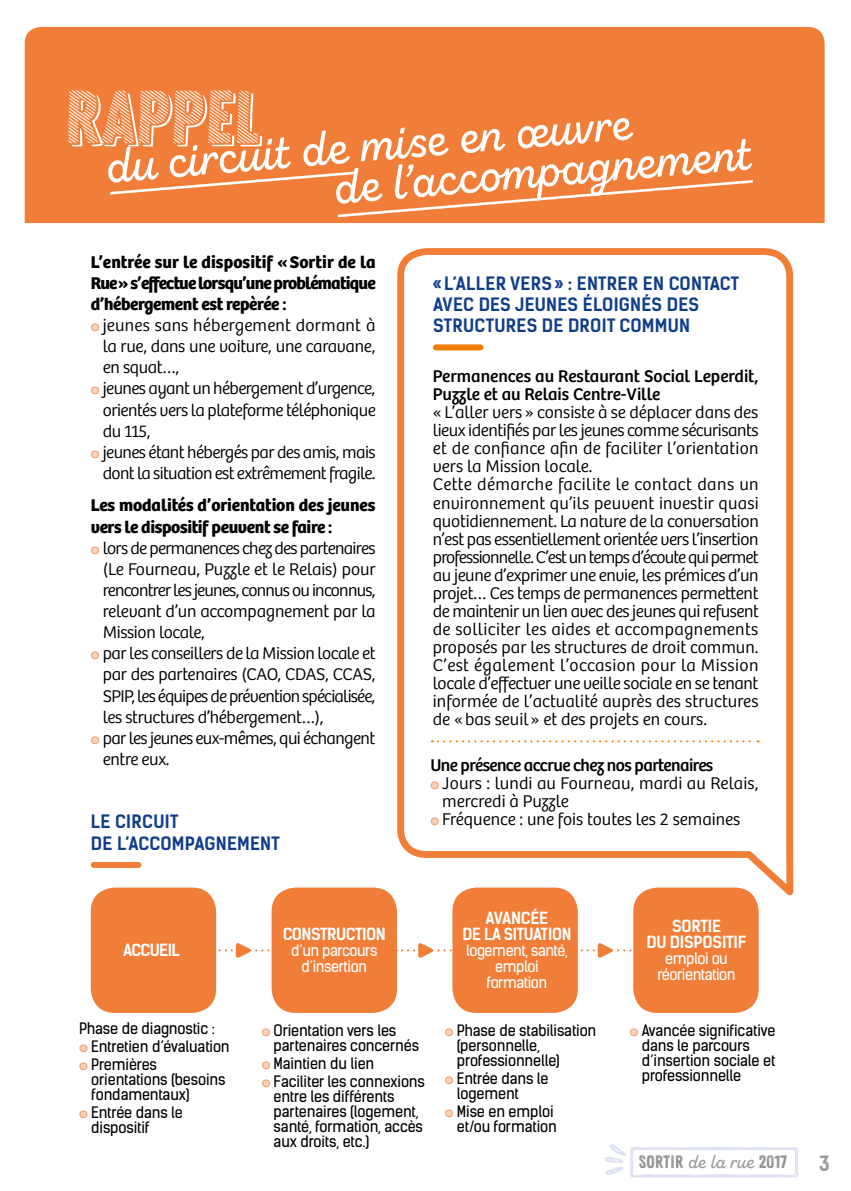
<style>
.page{position:relative;width:851px;height:1191px;background:#fff}
.page>*{position:absolute;margin:0;border:0;box-sizing:border-box;transform-origin:0 0}
.t1{font:75.6px "Zing Rust D1 Base Sh 1";color:#fff}
.t2{font:46.6px/40.6px "Zing Script Rust SB Demo Base";color:#fff}
.t3{font:20px "Kelson Sans Bold BG";color:#9c9c9d}
.t4{font:18px "Zing Script Rust SB Demo Base";color:#9c9c9d}
.t5{font:300 17.6px/18px "Bree";letter-spacing:-.02em;color:#000}
.t6{font:700 17.6px/21.2px "Kelson Sans";letter-spacing:.015em;color:#103d8a}
.t7{font:17.6px/18px "Bree";letter-spacing:-.015em;color:#000}
.t8{font:700 17.6px "Bree";letter-spacing:-.02em;color:#000}
.t9{font:300 17.6px "Bree";color:#000}
.t10{font:300 17.6px "Bree";letter-spacing:-.045em;color:#000}
.t11{font:700 17.6px "Bree";letter-spacing:-.04em;color:#000}
.t12{font:300 17.6px "Bree";letter-spacing:-.04em;color:#000}
.t13{font:300 17.6px "Bree";letter-spacing:.005em;color:#000}
.t14{font:700 17.6px "Bree";letter-spacing:.005em;color:#000}
.t15{font:300 17.6px "Bree";letter-spacing:.01em;color:#000}
.t16{font:700 16px/16px "Kelson Sans";letter-spacing:-.035em;color:#fff}
.t17{font:700 16px/16px "Kelson Sans";letter-spacing:-.015em;color:#fff}
.t18{font:15px/15px "Kelson Sans";letter-spacing:-.01em;color:#000}
.t19{font:15px/16px "Kelson Sans";letter-spacing:-.03em;color:#fff;text-align:center}
.s1{font-family:"Freight Macro Pro";color:#f07e38}
.s2{font-family:"Freight Macro Pro";font-weight:300;font-size:17.6px;color:#f07e38}
.s3{font-family:"Zing Rust D1 Base";font-style:italic;color:#000}
.s4{font-family:"Zing Rust D1 Base";color:#000}
</style>
<div class="page">
<svg style="left:604px;top:1144px;width:194px;height:33px"></svg>
<svg style="left:216px;top:938px;width:54px;height:24px"></svg>
<svg style="left:397px;top:943px;width:55px;height:15px"></svg>
<svg style="left:577px;top:938px;width:55px;height:24px"></svg>
<div style="left:25px;top:27px;width:799px;height:196px;background:#f07e38"></div>
<div style="left:110px;top:154px;width:642px;height:69px;background:#f07e38"></div>
<div style="left:94px;top:862px;width:44px;height:6px;background:#f07e38"></div>
<div style="left:91px;top:887px;width:125px;height:126px;background:#f07e38;border-radius:24px"></div>
<div style="left:271px;top:887px;width:126px;height:126px;background:#f07e38;border-radius:24px"></div>
<div style="left:452px;top:887px;width:125px;height:126px;background:#f07e38;border-radius:24px"></div>
<div style="left:633px;top:887px;width:125px;height:126px;background:#f07e38;border-radius:24px"></div>
<svg style="left:394px;top:248px;width:400px;height:659px"></svg>
<div style="left:436px;top:344px;width:44px;height:6px;background:#f07e00"></div>
<svg style="left:432px;top:740px;width:326px;height:2px"></svg>
<h1 class="t1" style="left:65px;top:73px;width:197px">RAPPEL</h1>
<h2 class="t2" style="left:328px;top:128px;width:419px;text-indent:-225px;rotate:-5deg">du circuit de mise en œuvre<br>de l’accompagnement</h2>
<p class="t14" style="left:91px;top:251px;width:286px">L’entrée sur le dispositif «Sortir de la</p>
<p class="t11" style="left:91px;top:272px;width:286px">Rue» s’effectue lorsqu’une problématique</p>
<p class="t8" style="left:91px;top:293px;width:197px">d’hébergement est repèrée :</p>
<p class="t15" style="left:91px;top:315px;width:286px"><span class="s1">W</span> jeunes sans hébergement dormant à</p>
<p class="t5" style="left:103px;top:338px;width:274px">la rue, dans une voiture, une caravane,</p>
<p class="t5" style="left:103px;top:359px;width:78px">en squat…,</p>
<p class="t5" style="left:91px;top:380px;width:286px"><span class="s1">W</span> jeunes ayant un hébergement d’urgence,</p>
<p class="t5" style="left:103px;top:401px;width:274px">orientés vers la plateforme téléphonique</p>
<p class="t5" style="left:103px;top:422px;width:49px">du 115,</p>
<p class="t5" style="left:91px;top:443px;width:286px"><span class="s1">W</span> jeunes étant hébergés par des amis, mais</p>
<p class="t5" style="left:103px;top:464px;width:274px">dont la situation est extrêmement fragile.</p>
<p class="t8" style="left:91px;top:495px;width:286px">Les modalités d’orientation des jeunes</p>
<p class="t8" style="left:91px;top:516px;width:243px">vers le dispositif peuvent se faire :</p>
<p class="t5" style="left:91px;top:539px;width:286px"><span class="s1">W</span> lors de permanences chez des partenaires</p>
<p class="t5" style="left:103px;top:560px;width:274px">(Le Fourneau, Puzzle et le Relais) pour</p>
<p class="t12" style="left:103px;top:580px;width:274px">rencontrer les jeunes, connus ou inconnus,</p>
<p class="t5" style="left:103px;top:602px;width:274px">relevant d’un accompagnement par la</p>
<p class="t5" style="left:103px;top:623px;width:104px">Mission locale,</p>
<p class="t5" style="left:91px;top:645px;width:286px"><span class="s1">W</span> par les conseillers de la Mission locale et</p>
<p class="t5" style="left:103px;top:666px;width:274px">par des partenaires (CAO, CDAS, CCAS,</p>
<p class="t10" style="left:103px;top:685px;width:274px">SPIP, les équipes de prévention spécialisée,</p>
<p class="t5" style="left:103px;top:708px;width:222px">les structures d’hébergement…),</p>
<p class="t5" style="left:91px;top:729px;width:286px"><span class="s1">W</span> par les jeunes eux-mêmes, qui échangent</p>
<p class="t5" style="left:103px;top:750px;width:68px">entre eux.</p>
<p class="t6" style="left:91px;top:811px;width:190px">LE CIRCUIT<br>DE L’ACCOMPAGNEMENT</p>
<p class="t16" style="left:123px;top:942px;width:58px">ACCUEIL</p>
<p class="t16" style="left:283px;top:926px;width:104px">CONSTRUCTION</p>
<p class="t19" style="left:291px;top:942px;width:88px">d’un parcours d’insertion</p>
<p class="t6" style="left:433px;top:273px;width:34px">« L’ALLER</p>
<p class="t6" style="left:510px;top:273px;width:10px">VERS</p>
<p class="t6" style="left:554px;top:273px;width:34px">» : ENTRER</p>
<p class="t6" style="left:642px;top:273px;width:37px">EN CONTACT</p>
<p class="t6" style="left:433px;top:294px;width:12px">AVEC</p>
<p class="t6" style="left:478px;top:294px;width:12px">DES</p>
<p class="t6" style="left:515px;top:294px;width:21px">JEUNES</p>
<p class="t6" style="left:582px;top:294px;width:11px">ÉLOIGNÉS</p>
<p class="t6" style="left:666px;top:294px;width:12px">DES</p>
<p class="t6" style="left:433px;top:315px;width:12px">STRUCTURES</p>
<p class="t6" style="left:542px;top:315px;width:37px">DE DROIT</p>
<p class="t6" style="left:619px;top:315px;width:13px">COMMUN</p>
<p class="t7" style="left:433px;top:368px;width:327px">Permanences au Restaurant Social Leperdit,<br>Puzzle et au Relais Centre-Ville</p>
<p class="t5" style="left:433px;top:404px;width:327px">« L’aller vers » consiste à se déplacer dans des lieux identifiés par les jeunes comme sécurisants et de confiance afin de faciliter l’orientation vers la Mission locale.<br>Cette démarche facilite le contact dans un environnement qu’ils peuvent investir quasi quotidiennement. La nature de la conversation n’est pas essentiellement orientée vers l’insertion professionnelle. C’est un temps d’écoute qui permet au jeune d’exprimer une envie, les prémices d’un projet… Ces temps de permanences permettent de maintenir un lien avec des jeunes qui refusent de solliciter les aides et accompagnements proposés par les structures de droit commun.<br>C’est également l’occasion pour la Mission locale d’effectuer une veille sociale en se tenant informée de l’actualité auprès des structures de «bas seuil » et des projets en cours.</p>
<p class="t7" style="left:430px;top:756px;width:284px">Une présence accrue chez nos partenaires</p>
<p class="t13" style="left:430px;top:772px;width:330px"><span class="s1">W</span> Jours : lundi au Fourneau, mardi au Relais,</p>
<p class="t9" style="left:442px;top:790px;width:128px">mercredi à Puzzle</p>
<p class="t9" style="left:430px;top:808px;width:311px"><span class="s1">W</span> Fréquence : une fois toutes les 2 semaines</p>
<p class="t17" style="left:462px;top:910px;width:87px;text-indent:23px">AVANCÉE<br>DELASITUATION</p>
<p class="t19" style="left:466px;top:942px;width:103px">logement, santé, emploi formation</p>
<p class="t16" style="left:646px;top:918px;width:76px;text-indent:26px">SORTIE<br>DU DISPOSITI</p>
<p class="t16" style="left:737px;top:934px;width:10px">F</p>
<p class="t19" style="left:657px;top:950px;width:80px">emploi ou réorientation</p>
<p class="t18" style="left:79px;top:1019px;width:152px;line-height:18px">Phase de diagnostic :<br><span class="s2">W</span> Entretien d’évaluation<br><span class="s2">W</span> Premières</p>
<p class="t18" style="left:91px;top:1072px;width:135px">orientations (besoins fondamentaux)</p>
<p class="t18" style="left:91px;top:1105px;width:93px;text-indent:-12px"><span class="s2">W</span> Entrée dans le dispositif</p>
<p class="t18" style="left:273px;top:1022px;width:147px;text-indent:-12px"><span class="s2">W</span> Orientation vers les partenaires concernés</p>
<p class="t18" style="left:261px;top:1054px;width:165px;line-height:18px"><span class="s2">W</span> Maintien du lien<br><span class="s2">W</span> Faciliter les connexions</p>
<p class="t18" style="left:273px;top:1088px;width:151px">entre les différents partenaires (logement, santé, formation, accès aux droits, etc.)</p>
<p class="t18" style="left:457px;top:1022px;width:141px;text-indent:-12px"><span class="s2">W</span> Phase de stabilisation (personnelle, professionnelle)</p>
<p class="t18" style="left:457px;top:1070px;width:93px;text-indent:-12px"><span class="s2">W</span> Entrée dans le logement</p>
<p class="t18" style="left:445px;top:1103px;width:113px;text-align:right"><span class="s2">W</span> Mise en emploi et/ou formation</p>
<p class="t18" style="left:641px;top:1022px;width:135px;text-indent:-12px"><span class="s2">W</span> Avancée significative dans le parcours d’insertion sociale et professionnelle</p>
<p class="t4" style="left:639px;top:1151px;width:149px"><span class="s3">SORTIR</span>de la rue <span class="s4">2017</span></p>
<p class="t3" style="left:819px;top:1151px;width:12px">3</p>
</div>
